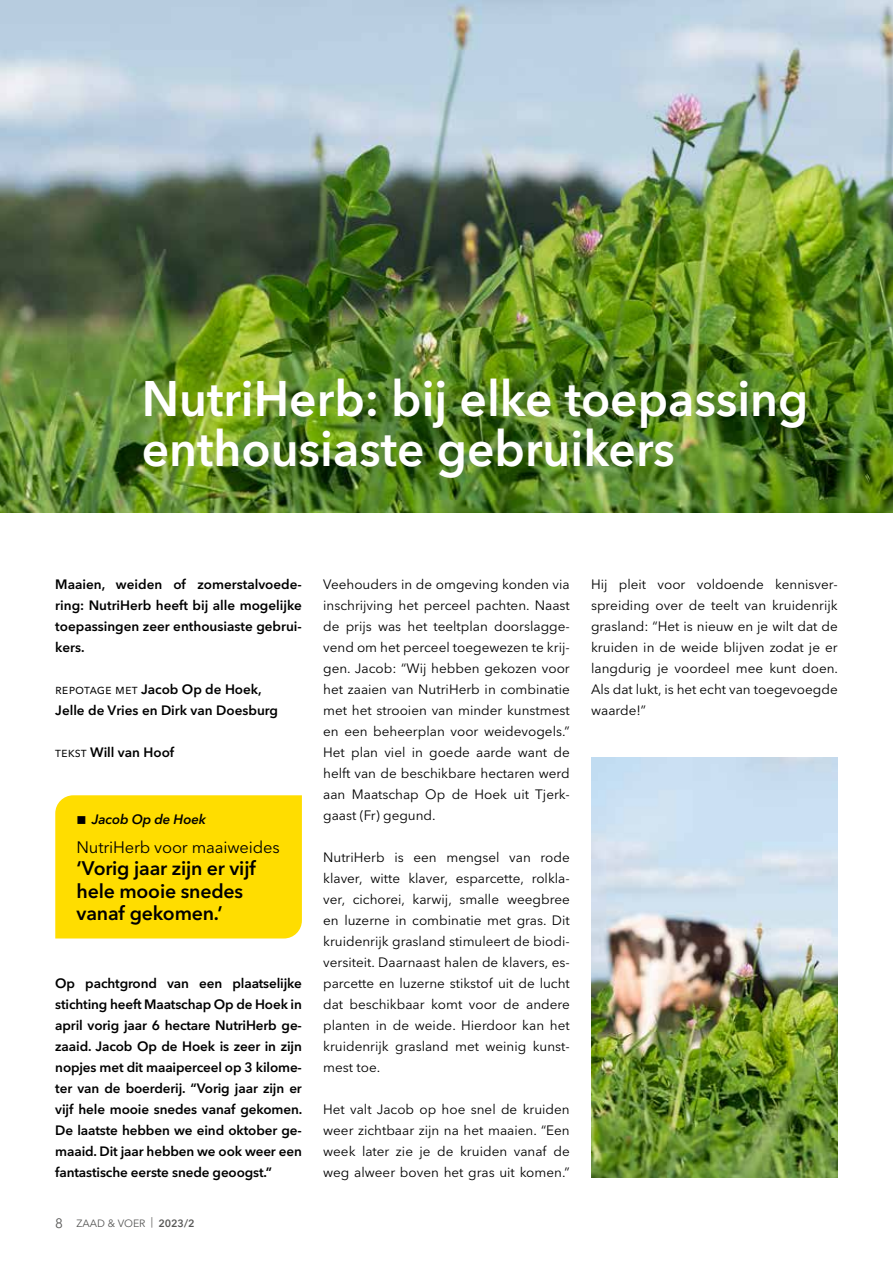
<style>
.page{position:relative;width:893px;height:1263px;background:#fff}
.page>*{position:absolute;margin:0;border:0;box-sizing:border-box;transform-origin:0 0}
.t1{font:600 49.5px/49.5px "Avenir Next W1 G";color:#fff}
.t2{font:600 19.5px/22.5px "Avenir Next W1 G";letter-spacing:-.01em;color:#000}
.t3{font:16.5px "Avenir Next W1 G";letter-spacing:-.01em;color:#000}
.t4{font:13.5px/21px "Avenir Next W1 G";color:#000;text-align:justify}
.t5{font:600 13.5px/21px "Avenir Next W1 G";color:#000;text-align:justify}
.t6{font:italic 600 13.5px "Avenir Next W1 G";letter-spacing:-.01em;color:#000}
.t7{font:10.5px "Avenir Next W1 G";color:#575756}
.s1{font-weight:400}
.s2{font-size:13.5px}
.s3{font-weight:600}
</style>
<div class="page">
<img style="left:0;top:0;width:893px;height:512px">
<div style="left:55px;top:795px;width:247px;height:143px;background:#fd0"></div>
<img style="left:591px;top:757px;width:247px;height:420px">
<h1 class="t1" style="left:142px;top:370px;width:668px">NutriHerb: bij elke toepassing enthousiaste gebruikers</h1>
<p class="t5" style="left:55px;top:573px;width:248px">Maaien, weiden of zomerstalvoede&shy;ring: NutriHerb heeft bij alle mogelijke toepassingen zeer enthousiaste gebrui&shy;kers.</p>
<p class="t5" style="left:55px;top:678px;width:224px"><span class="s1">repotage met</span> Jacob Op de Hoek,<br>Jelle de Vries en Dirk van Doesburg</p>
<p class="t5" style="left:55px;top:741px;width:121px"><span class="s1">tekst</span> Will van Hoof</p>
<p class="t6" style="left:77px;top:808px;width:131px">■ Jacob Op de Hoek</p>
<p class="t3" style="left:77px;top:834px;width:205px">NutriHerb voor maaiweides</p>
<h2 class="t2" style="left:77px;top:855px;width:181px">‘Vorig jaar zijn er vijf hele mooie snedes vanaf gekomen.’</h2>
<p class="t5" style="left:55px;top:972px;width:249px">Op pachtgrond van een plaatselijke stichting heeft Maatschap Op de Hoek in april vorig jaar 6 hectare NutriHerb ge&shy;zaaid. Jacob Op de Hoek is zeer in zijn nopjes met dit maaiperceel op 3 kilome&shy;ter van de boerderij. “Vorig jaar zijn er vijf hele mooie snedes vanaf gekomen.<br>De laatste hebben we eind oktober ge&shy;maaid. Dit jaar hebben we ook weer een fantastische eerste snede geoogst.”</p>
<p class="t7" style="left:55px;top:1215px;width:141px"><span class="s2">8</span> ZAAD &amp; VOER | <span class="s3">2023/2</span></p>
<p class="t4" style="left:323px;top:573px;width:248px">Veehouders in de omgeving konden via inschrijving het perceel pachten. Naast de prijs was het teeltplan doorslagge&shy;vend om het perceel toegewezen te krij&shy;gen. Jacob: “Wij hebben gekozen voor het zaaien van NutriHerb in combinatie met het strooien van minder kunstmest en een beheerplan voor weidevogels.” Het plan viel in goede aarde want de helft van de beschikbare hectaren werd aan Maatschap Op de Hoek uit Tjerk&shy;gaast (Fr) gegund.</p>
<p class="t4" style="left:323px;top:846px;width:248px">NutriHerb is een mengsel van rode klaver, witte klaver, esparcette, rolkla&shy;ver, cichorei, karwij, smalle weegbree en luzerne in combinatie met gras. Dit kruidenrijk grasland stimuleert de biodi&shy;versiteit. Daarnaast halen de klavers, es&shy;parcette en luzerne stikstof uit de lucht dat beschikbaar komt voor de andere planten in de weide. Hierdoor kan het kruidenrijk grasland met weinig kunst&shy;mest toe.</p>
<p class="t4" style="left:323px;top:1098px;width:248px">Het valt Jacob op hoe snel de kruiden weer zichtbaar zijn na het maaien. “Een week later zie je de kruiden vanaf de weg alweer boven het gras uit komen.”</p>
<p class="t4" style="left:591px;top:573px;width:249px">Hij pleit voor voldoende kennisver&shy;spreiding over de teelt van kruidenrijk grasland: “Het is nieuw en je wilt dat de kruiden in de weide blijven zodat je er langdurig je voordeel mee kunt doen.<br>Als dat lukt, is het echt van toegevoegde waarde!”</p>
</div>
